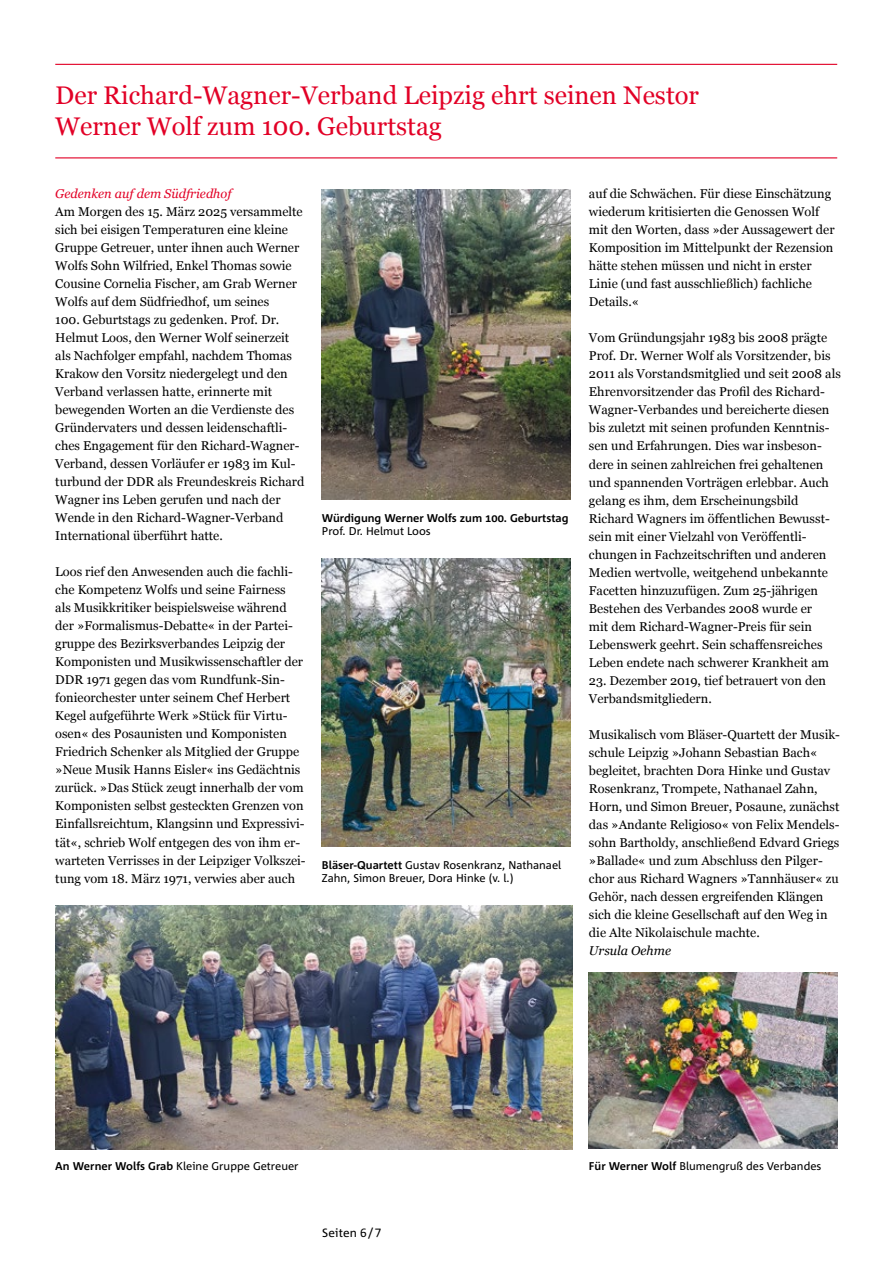
<style>
.page{position:relative;width:893px;height:1263px;background:#fff}
.page>*{position:absolute;margin:0;border:0;box-sizing:border-box;transform-origin:0 0}
.t1{font:25.5px/30.6px "Georgia";color:#e20026}
.t2{font:12.75px/18px "Georgia";color:#000}
.t3{font:italic 12.75px "Georgia";color:#e20026}
.t4{font:italic 12.75px "Georgia";color:#000}
.t5{font:12px "Corpid C1";letter-spacing:.015em;color:#000}
.t6{font:11.25px/13.5px "Corpid C1";color:#000}
.t7{font:700 11.25px "Corpid C1";color:#000}
.s1{font-weight:700}
</style>
<div class="page">
<hr style="left:55px;top:157px;width:782px;height:1px;background:#e20026">
<hr style="left:55px;top:64px;width:782px;height:1px;background:#e20026">
<img style="left:55px;top:906px;width:517px;height:243px">
<img style="left:322px;top:189px;width:249px;height:311px">
<img style="left:322px;top:558px;width:249px;height:288px">
<img style="left:589px;top:972px;width:248px;height:177px">
<h1 class="t1" style="left:55px;top:79px;width:645px">Der Richard-Wagner-Verband Leipzig ehrt seinen Nestor<br>Werner Wolf zum 100. Geburtstag</h1>
<p class="t3" style="left:55px;top:185px;width:178px">Gedenken auf dem Südfriedhof</p>
<p class="t2" style="left:55px;top:202px;width:251px">Am Morgen des 15. März 2025 versammelte sich bei eisigen Temperaturen eine kleine Gruppe Getreuer, unter ihnen auch Werner Wolfs Sohn Wilfried, Enkel Thomas sowie Cousine Cornelia Fischer, am Grab Werner Wolfs auf dem Südfriedhof, um seines<br>100. Geburtstags zu gedenken. Prof. Dr.<br>Helmut Loos, den Werner Wolf seinerzeit als Nachfolger empfahl, nachdem Thomas Krakow den Vorsitz niedergelegt und den Verband verlassen hatte, erinnerte mit bewegenden Worten an die Verdienste des Gründervaters und dessen leidenschaftli&shy;ches Engagement für den Richard-Wagner-Verband, dessen Vorläufer er 1983 im Kul&shy;turbund der DDR als Freundeskreis Richard Wagner ins Leben gerufen und nach der Wende in den Richard-Wagner-Verband International überführt hatte.</p>
<p class="t2" style="left:55px;top:562px;width:252px">Loos rief den Anwesenden auch die fachli&shy;che Kompetenz Wolfs und seine Fairness<br>als Musikkritiker beispielsweise während der »Formalismus-Debatte« in der Partei&shy;gruppe des Bezirksverbandes Leipzig der Komponisten und Musikwissenschaftler der DDR 1971 gegen das vom Rundfunk-Sin&shy;fonieorchester unter seinem Chef Herbert Kegel aufgeführte Werk »Stück für Virtu&shy;osen« des Posaunisten und Komponisten Friedrich Schenker als Mitglied der Gruppe »Neue Musik Hanns Eisler« ins Gedächtnis zurück. »Das Stück zeugt innerhalb der vom Komponisten selbst gesteckten Grenzen von Einfallsreichtum, Klangsinn und Expressivi&shy;tät«, schrieb Wolf entgegen des von ihm er&shy;warteten Verrisses in der Leipziger Volkszei&shy;tung vom 18. März 1971, verwies aber auch</p>
<p class="t7" style="left:322px;top:511px;width:248px">Würdigung Werner Wolfs zum 100. Geburtstag</p>
<p class="t6" style="left:322px;top:524px;width:110px">Prof. Dr. Helmut Loos</p>
<p class="t6" style="left:322px;top:858px;width:241px"><span class="s1">Bläser-Quartett</span> Gustav Rosenkranz, Nathanael<br>Zahn, Simon Breuer, Dora Hinke (v. l.)</p>
<p class="t2" style="left:589px;top:184px;width:247px">auf die Schwächen. Für diese Einschätzung wiederum kritisierten die Genossen Wolf mit den Worten, dass »der Aussagewert der Komposition im Mittelpunkt der Rezension hätte stehen müssen und nicht in erster Linie (und fast ausschließlich) fachliche Details.«</p>
<p class="t2" style="left:589px;top:329px;width:253px">Vom Gründungsjahr 1983 bis 2008 prägte Prof. Dr. Werner Wolf als Vorsitzender, bis 2011 als Vorstandsmitglied und seit 2008 als Ehrenvorsitzender das Profil des Richard-Wagner-Verbandes und bereicherte diesen bis zuletzt mit seinen profunden Kenntnis&shy;sen und Erfahrungen. Dies war insbeson&shy;dere in seinen zahlreichen frei gehaltenen und spannenden Vorträgen erlebbar. Auch gelang es ihm, dem Erscheinungsbild Richard Wagners im öffentlichen Bewusst&shy;sein mit einer Vielzahl von Veröffentli&shy;chungen in Fachzeitschriften und anderen Medien wertvolle, weitgehend unbekannte Facetten hinzuzufügen. Zum 25-jährigen Bestehen des Verbandes 2008 wurde er<br>mit dem Richard-Wagner-Preis für sein Lebenswerk geehrt. Sein schaffensreiches Leben endete nach schwerer Krankheit am</p>
<p class="t2" style="left:589px;top:671px;width:239px">23. Dezember 2019, tief betrauert von den<br>Verbandsmitgliedern.</p>
<p class="t2" style="left:589px;top:725px;width:253px">Musikalisch vom Bläser-Quartett der Musik&shy;schule Leipzig »Johann Sebastian Bach« begleitet, brachten Dora Hinke und Gustav Rosenkranz, Trompete, Nathanael Zahn, Horn, und Simon Breuer, Posaune, zunächst das »Andante Religioso« von Felix Mendels&shy;sohn Bartholdy, anschließend Edvard Griegs »Ballade« und zum Abschluss den Pilger&shy;chor aus Richard Wagners »Tannhäuser« zu Gehör, nach dessen ergreifenden Klängen sich die kleine Gesellschaft auf den Weg in die Alte Nikolaischule machte.</p>
<p class="t4" style="left:589px;top:941px;width:84px">Ursula Oehme</p>
<p class="t6" style="left:55px;top:1159px;width:245px"><span class="s1">An Werner Wolfs Grab</span> Kleine Gruppe Getreuer</p>
<p class="t6" style="left:589px;top:1159px;width:234px"><span class="s1">Für Werner Wolf</span> Blumengruß des Verbandes</p>
<p class="t5" style="left:322px;top:1225px;width:61px">Seiten 6/7</p>
</div>
